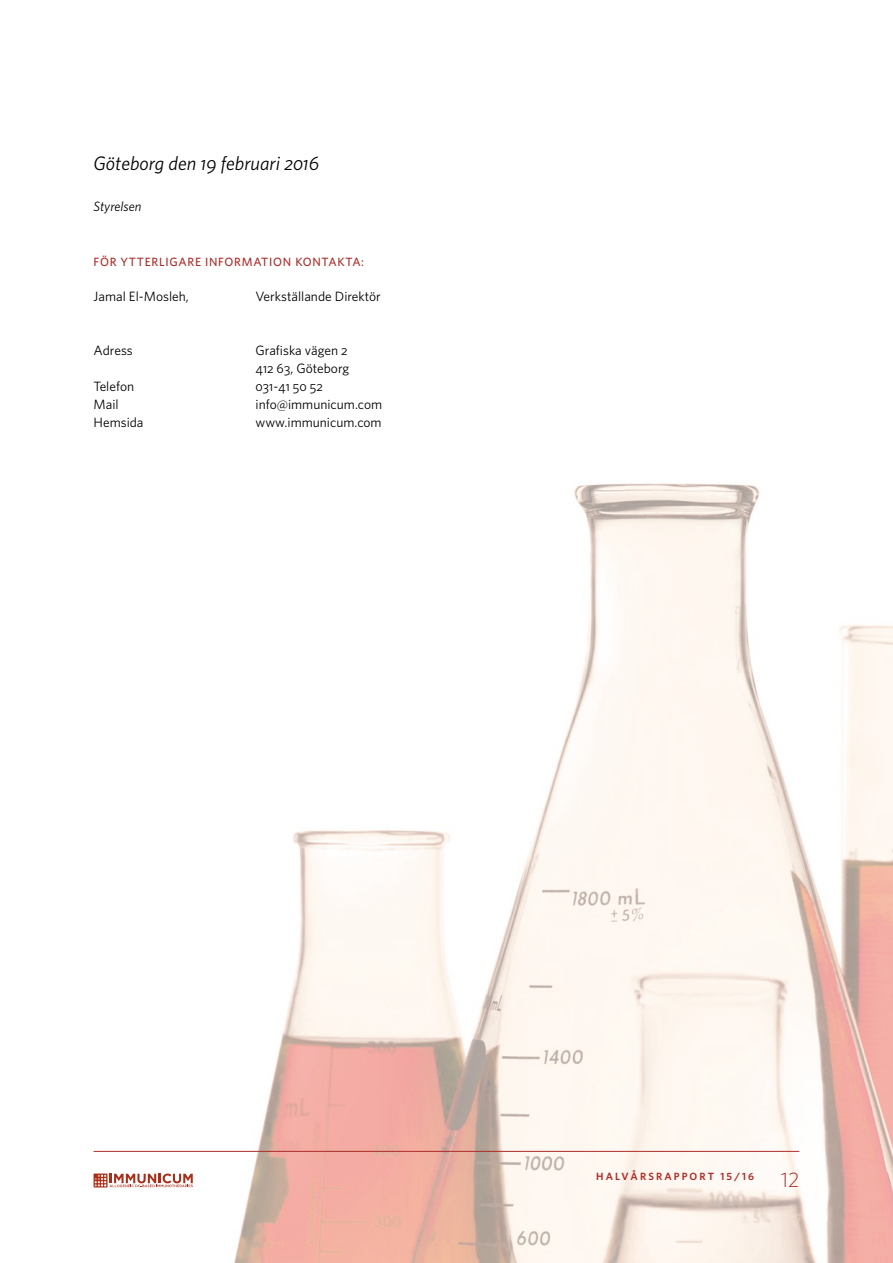
<style>
.page{position:relative;width:893px;height:1263px;background:#fff}
.page>*{position:absolute;margin:0;border:0;box-sizing:border-box;transform-origin:0 0}
.t1{font:300 21px "Whitney HTF";color:#ac2c28}
.t2{font:italic 19.5px "Whitney HTF";color:#000}
.t3{font:13.5px/18px "Whitney HTF";color:#000}
.t4{font:13.5px "Whitney HTF Book SC";color:#000}
.t5{font:italic 13.5px "Whitney HTF";color:#000}
.t6{font:500 12px "Whitney HTF";letter-spacing:.06em;color:#ac2c28}
.t7{font:600 10.5px "Whitney HTF";letter-spacing:.2em;color:#ac2c28}
.s1{font-family:"Whitney HTF Book Italic SC";font-style:normal}
.s2{font-family:"Whitney HTF Book SC"}
.s3{font-family:"Whitney HTF"}
</style>
<div class="page">
<img style="left:171px;top:483px;width:721px;height:780px">
<hr style="left:94px;top:1151px;width:705px;height:1px;background:#ac2c28">
<svg style="left:94px;top:1173px;width:14px;height:14px"></svg>
<svg style="left:95px;top:1173px;width:98px;height:14px"></svg>
<h2 class="t2" style="left:94px;top:152px;width:227px">Göteborg den <span class="s1">19</span> februari <span class="s1">2016</span></h2>
<p class="t5" style="left:94px;top:198px;width:49px">Styrelsen</p>
<p class="t6" style="left:94px;top:254px;width:272px">FÖR YTTERLIGARE INFORMATION KONTAKTA:</p>
<p class="t3" style="left:94px;top:287px;width:97px">Jamal El-Mosleh,</p>
<p class="t3" style="left:256px;top:287px;width:127px">Verkställande Direktör</p>
<p class="t3" style="left:94px;top:341px;width:41px">Adress</p>
<p class="t3" style="left:256px;top:341px;width:95px">Grafiska vägen <span class="s2">2<br>412 63</span>, Göteborg</p>
<p class="t3" style="left:94px;top:377px;width:42px">Telefon</p>
<p class="t4" style="left:256px;top:378px;width:69px">031<span class="s3">-</span>41 50 52</p>
<p class="t3" style="left:94px;top:395px;width:27px">Mail</p>
<p class="t3" style="left:256px;top:395px;width:128px">info@immunicum.com</p>
<p class="t3" style="left:94px;top:413px;width:52px">Hemsida</p>
<p class="t3" style="left:256px;top:413px;width:128px">www.immunicum.com</p>
<p class="t7" style="left:596px;top:1170px;width:159px">HALVÅRSRAPPORT 15/16</p>
<h1 class="t1" style="left:781px;top:1168px;width:20px">12</h1>
</div>
